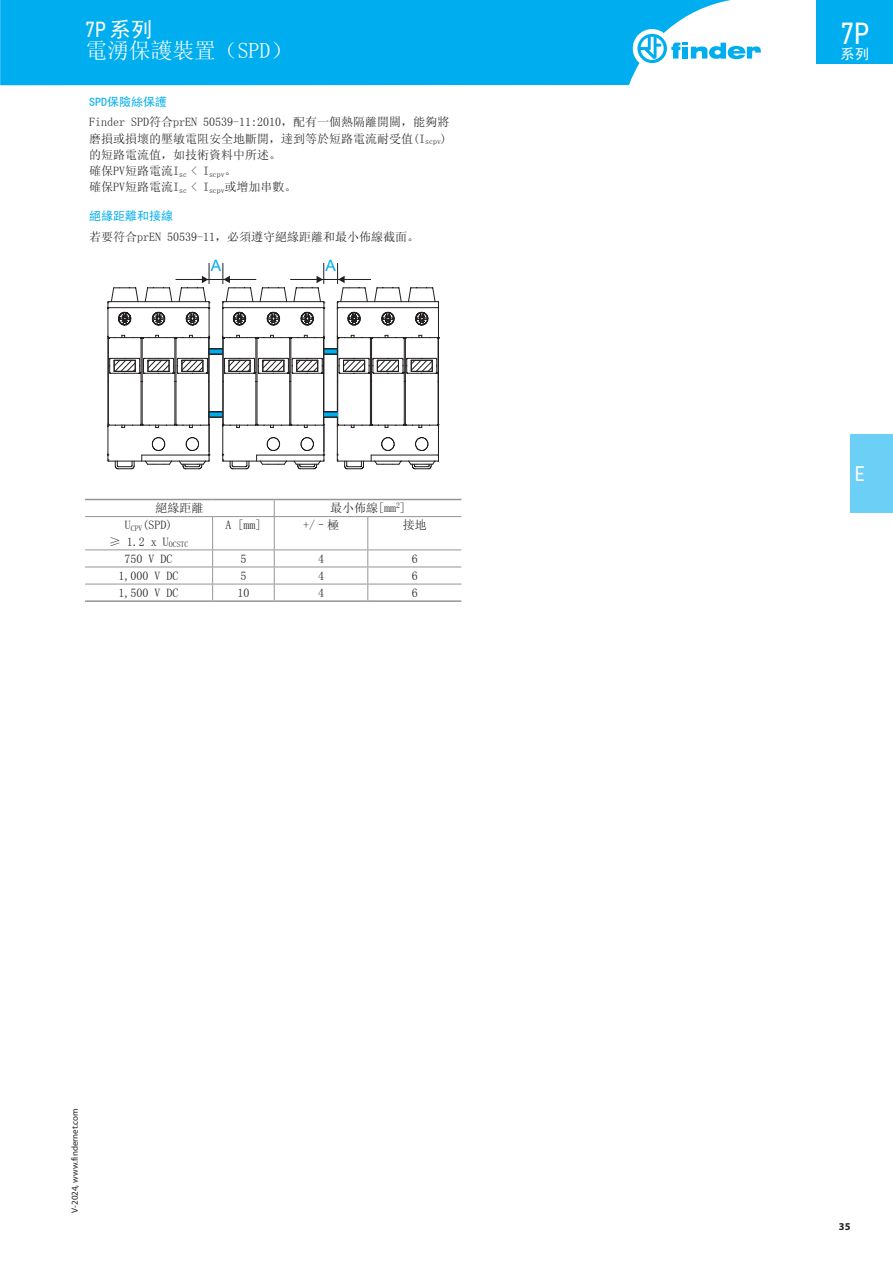
<style>
.page{position:relative;width:893px;height:1263px;background:#fff}
.page>*{position:absolute;margin:0;border:0;box-sizing:border-box;transform-origin:0 0}
.t1{font:30.3px "PF Din Text Cond Pro";color:#fff}
.t2{font:21.75px "Sim Sun";color:#fff}
.t3{font:21.75px "PF Din Text Cond Pro";color:#fff}
.t4{font:21px "PF Din Text Cond Pro";color:#fff}
.t5{font:15.75px "Arial MT Std";color:#00aeef}
.t6{font:14.55px "Sim Hei";color:#fff}
.t7{font:12px/16.2px "Sim Sun";color:#231f20}
.t8{font:12px "Sim Hei";color:#00aeef}
.t9{font:700 10.5px "Myriad Pro";color:#231f20}
.t10{font:9px "Myriad Pro";color:#231f20}
.s1{font-family:"Sim Hei"}
</style>
<div class="page">
<div style="left:850px;top:434px;width:43px;height:78px;background:#6bcff6"></div>
<div style="left:0;top:0;width:731px;height:85px;background:#00aeef"></div>
<div style="left:633px;top:29px;width:38px;height:39px;background:#fff;border-radius:50%"></div>
<svg style="left:637px;top:34px;width:124px;height:29px"></svg>
<div style="left:816px;top:0;width:77px;height:64px;background:#00aeef"></div>
<svg style="left:107px;top:263px;width:332px;height:206px"></svg>
<hr style="left:85px;top:549px;width:128px;height:1px;background:#939598">
<hr style="left:213px;top:549px;width:61px;height:1px;background:#939598">
<hr style="left:274px;top:549px;width:94px;height:1px;background:#939598">
<hr style="left:368px;top:549px;width:93px;height:1px;background:#939598">
<hr style="left:85px;top:567px;width:128px;height:1px;background:#939598">
<hr style="left:213px;top:567px;width:61px;height:1px;background:#939598">
<hr style="left:274px;top:567px;width:94px;height:1px;background:#939598">
<hr style="left:368px;top:567px;width:93px;height:1px;background:#939598">
<hr style="left:85px;top:584px;width:128px;height:1px;background:#939598">
<hr style="left:213px;top:584px;width:61px;height:1px;background:#939598">
<hr style="left:274px;top:584px;width:94px;height:1px;background:#939598">
<hr style="left:368px;top:584px;width:93px;height:1px;background:#939598">
<hr style="left:85px;top:516px;width:128px;height:1px;background:#939598">
<hr style="left:213px;top:516px;width:61px;height:1px;background:#939598">
<hr style="left:274px;top:516px;width:94px;height:1px;background:#939598">
<hr style="left:368px;top:516px;width:93px;height:1px;background:#939598">
<svg style="left:274px;top:500px;width:1px;height:16px"></svg>
<hr style="left:274px;top:517px;width:1px;height:32px;background:#939598">
<svg style="left:274px;top:550px;width:1px;height:50px"></svg>
<hr style="left:212px;top:517px;width:1px;height:32px;background:#939598">
<svg style="left:212px;top:550px;width:1px;height:50px"></svg>
<hr style="left:367px;top:517px;width:1px;height:32px;background:#939598">
<svg style="left:367px;top:550px;width:1px;height:50px"></svg>
<hr style="left:85px;top:499px;width:128px;height:1px;background:#939598">
<hr style="left:213px;top:499px;width:61px;height:1px;background:#939598">
<hr style="left:274px;top:499px;width:94px;height:1px;background:#939598">
<hr style="left:368px;top:499px;width:93px;height:1px;background:#939598">
<hr style="left:85px;top:600px;width:128px;height:2px;background:#939598">
<hr style="left:213px;top:600px;width:61px;height:2px;background:#939598">
<hr style="left:274px;top:600px;width:94px;height:2px;background:#939598">
<hr style="left:368px;top:600px;width:93px;height:2px;background:#939598">
<h2 class="t3" style="left:85px;top:17px;width:69px">7P <span class="s1">系列</span></h2>
<h2 class="t2" style="left:85px;top:40px;width:208px">電湧保護裝置（SPD）</h2>
<p class="t8" style="left:89px;top:96px;width:80px">SPD保險絲保護</p>
<p class="t7" style="left:89px;top:114px;width:362px">Finder SPD符合prEN 50539-11:2010，配有一個熱隔離開關，能夠將磨損或損壞的壓敏電阻安全地斷開，達到等於短路電流耐受值(I<sub>scpv</sub>)的短路電流值，如技術資料中所述。<br>確保PV短路電流I<sub>sc</sub> &lt; I<sub>scpv</sub>。<br>確保PV短路電流I<sub>sc</sub> &lt; I<sub>scpv</sub>或增加串數。</p>
<p class="t8" style="left:89px;top:210px;width:85px">絕緣距離和接線</p>
<p class="t7" style="left:89px;top:228px;width:331px">若要符合prEN 50539-11，必須遵守絕緣距離和最小佈線截面。</p>
<h3 class="t5" style="left:211px;top:257px;width:12px">A</h3>
<h3 class="t5" style="left:325px;top:257px;width:12px">A</h3>
<p class="t7" style="left:155px;top:500px;width:49px">絕緣距離</p>
<p class="t7" style="left:330px;top:500px;width:77px">最小佈線[mm<sup>2</sup>]</p>
<p class="t7" style="left:109px;top:517px;width:81px;text-align:center">U<sub>CPV</sub>(SPD)<br>≥ 1.2 x U<sub>OCSTC</sub></p>
<p class="t7" style="left:225px;top:517px;width:37px">A [mm]</p>
<p class="t7" style="left:303px;top:517px;width:37px">+/–極</p>
<p class="t7" style="left:403px;top:517px;width:25px">接地</p>
<p class="t7" style="left:125px;top:550px;width:49px">750 V DC</p>
<p class="t7" style="left:240px;top:550px;width:7px">5</p>
<p class="t7" style="left:318px;top:550px;width:7px">4</p>
<p class="t7" style="left:412px;top:550px;width:7px">6</p>
<p class="t7" style="left:119px;top:567px;width:61px">1,000 V DC</p>
<p class="t7" style="left:240px;top:567px;width:7px">5</p>
<p class="t7" style="left:318px;top:567px;width:7px">4</p>
<p class="t7" style="left:412px;top:567px;width:7px">6</p>
<p class="t7" style="left:119px;top:584px;width:61px">1,500 V DC</p>
<p class="t7" style="left:237px;top:584px;width:13px">10</p>
<p class="t7" style="left:318px;top:584px;width:7px">4</p>
<p class="t7" style="left:412px;top:584px;width:7px">6</p>
<p class="t10" style="left:69px;top:1213px;width:106px;rotate:-90deg">V-2024, www.findernet.com</p>
<h1 class="t1" style="left:841px;top:16px;width:30px">7P</h1>
<p class="t6" style="left:840px;top:47px;width:31px">系列</p>
<h3 class="t4" style="left:855px;top:461px;width:11px">E</h3>
<p class="t9" style="left:839px;top:1219px;width:13px">35</p>
</div>
